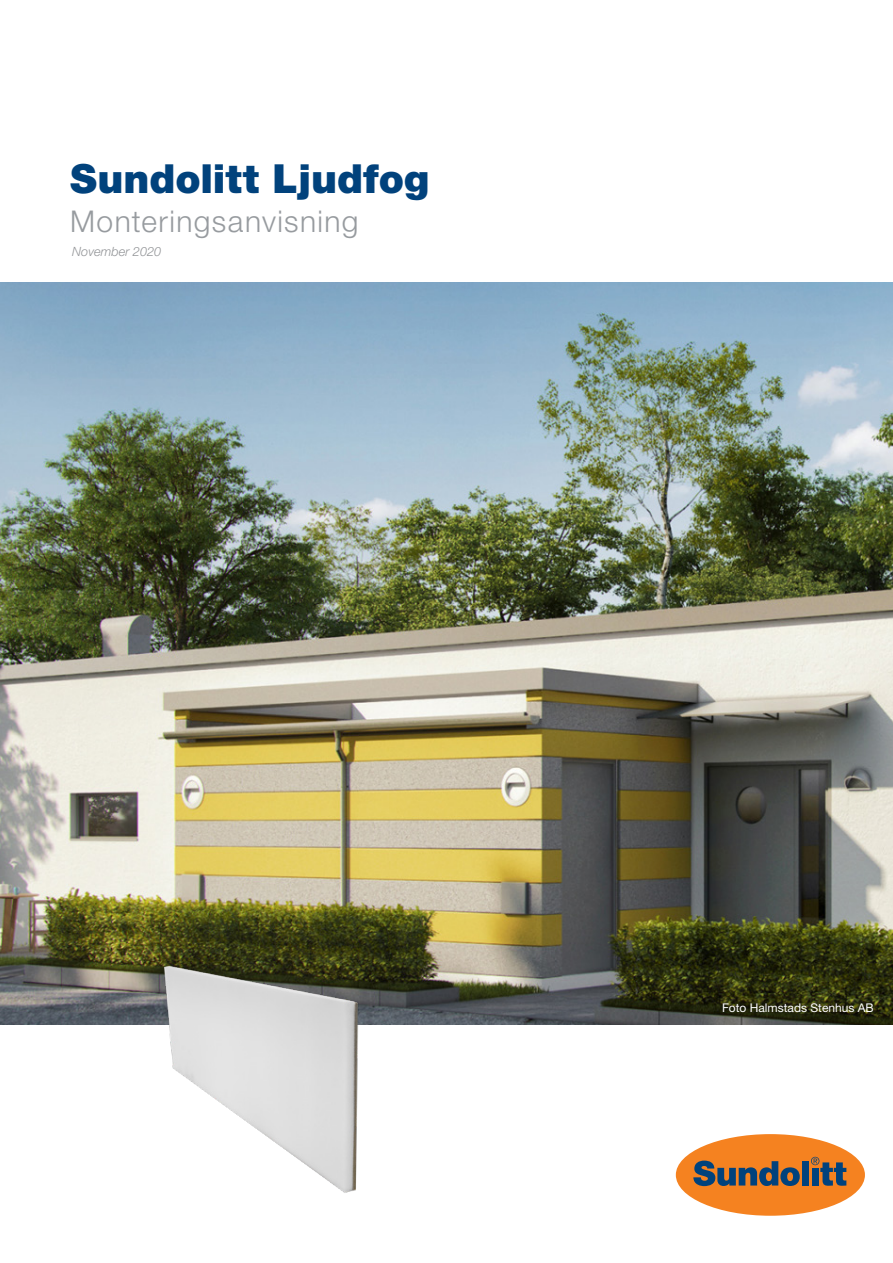
<style>
.page{position:relative;width:893px;height:1263px;background:#fff}
.page>*{position:absolute;margin:0;border:0;box-sizing:border-box;transform-origin:0 0}
.t1{font:900 40.2px "Helvetica Neue LT Std";color:#01427c}
.t2{font:300 30px "Helvetica Neue LT Std";letter-spacing:.045em;color:#979b9f}
.t3{font:italic 300 12.75px "Helvetica Neue LT Std";color:#939598}
.Innehållsförteckning{font:12px "Helvetica Neue LT Std";color:#fff}
</style>
<div class="page">
<img style="left:0;top:283px;width:893px;height:741px">
<div style="left:676px;top:1134px;width:189px;height:82px;background:#f58220;border-radius:50%"></div>
<svg style="left:693px;top:1160px;width:107px;height:26px"></svg>
<div style="left:802px;top:1161px;width:7px;height:24px;background:#01427c"></div>
<svg style="left:811px;top:1157px;width:35px;height:29px"></svg>
<img style="left:67px;top:947px;width:395px;height:246px">
<p class="t1" style="left:70px;top:155px;width:361px">Sundolitt Ljudfog</p>
<p class="t2" style="left:70px;top:203px;width:290px">Monteringsanvisning</p>
<p class="t3" style="left:72px;top:244px;width:91px">November 2020</p>
<p class="Innehållsförteckning" style="left:722px;top:1001px;width:153px">Foto Halmstads Stenhus AB</p>
</div>
